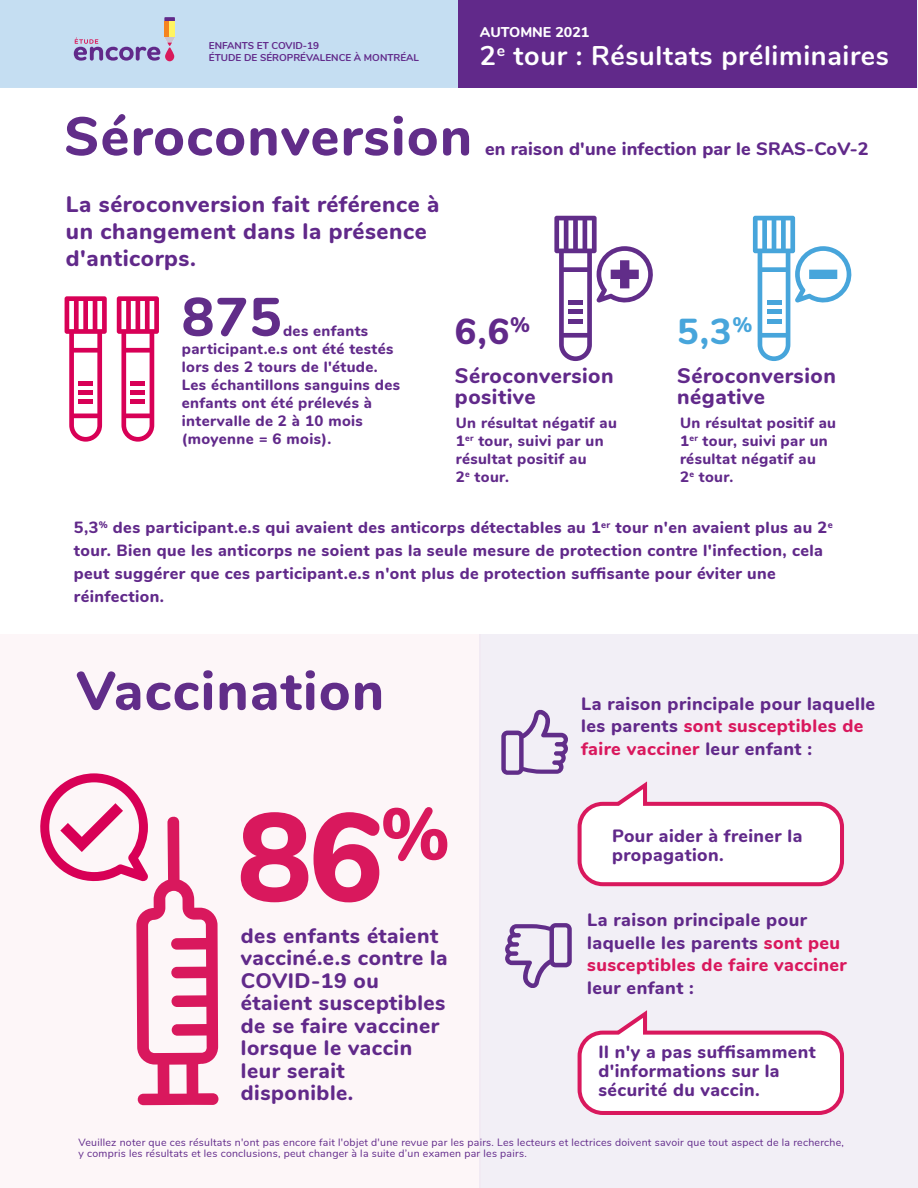
<style>
.page{position:relative;width:918px;height:1188px;background:#fff}
.page>*{position:absolute;margin:0;border:0;box-sizing:border-box;transform-origin:0 0}
.t1{font:800 124.8px "Nunito";color:#d9185d}
.t2{font:800 54px "Nunito";letter-spacing:.025em;color:#612d89}
.t3{font:800 36px "Nunito";color:#61298a}
.t4{font:800 36px "Nunito";color:#47a5db}
.t5{font:700 27px "Nunito";letter-spacing:.025em;color:#fff}
.t6{font:800 22.5px/27px "Nunito";letter-spacing:.025em;color:#61298a}
.t7{font:800 21px/22.5px "Nunito";letter-spacing:.025em;color:#61298a}
.t8{font:800 18px/22.5px "Nunito";letter-spacing:.025em;color:#61298a}
.t9{font:800 17.7px/19px "Nunito";letter-spacing:.025em;color:#61298a}
.t10{font:800 16.2px/23px "Nunito";letter-spacing:.025em;color:#61298a}
.t11{font:800 15px/18px "Nunito";letter-spacing:.025em;color:#61298a}
.t12{font:800 14.25px "Nunito";color:#fff}
.t13{font:10.5px/11.7px "Nunito";letter-spacing:.025em;color:#61298a}
.t14{font:700 9.9px/11.9px "Nunito";color:#61298a}
.s1{color:#d9185d}
</style>
<div class="page">
<div style="left:0;top:635px;width:480px;height:553px;background:#fdf6f8"></div>
<div style="left:479px;top:635px;width:439px;height:553px;background:#f2eff6"></div>
<svg style="left:577px;top:1010px;width:267px;height:105px"></svg>
<svg style="left:577px;top:781px;width:267px;height:106px"></svg>
<svg style="left:554px;top:216px;width:99px;height:145px"></svg>
<svg style="left:65px;top:296px;width:42px;height:146px"></svg>
<hr style="left:79px;top:381px;width:14px;height:4px;background:#d80056">
<div style="left:79px;top:390px;width:14px;height:5px;background:#d80056"></div>
<div style="left:79px;top:399px;width:14px;height:5px;background:#d80056"></div>
<svg style="left:117px;top:296px;width:42px;height:146px"></svg>
<hr style="left:131px;top:381px;width:14px;height:4px;background:#d80056">
<div style="left:131px;top:390px;width:14px;height:5px;background:#d80056"></div>
<div style="left:131px;top:399px;width:14px;height:5px;background:#d80056"></div>
<svg style="left:753px;top:216px;width:99px;height:145px"></svg>
<svg style="left:40px;top:773px;width:179px;height:332px"></svg>
<svg style="left:501px;top:710px;width:67px;height:65px"></svg>
<svg style="left:505px;top:923px;width:67px;height:65px"></svg>
<div style="left:0;top:0;width:459px;height:88px;background:#c5def2"></div>
<div style="left:459px;top:0;width:458px;height:88px;background:#61298a"></div>
<svg style="left:74px;top:17px;width:101px;height:44px"></svg>
<p class="t14" style="left:209px;top:39px;width:212px">ENFANTS ET COVID-19<br>ÉTUDE DE SÉROPRÉVALENCE À MONTRÉAL</p>
<p class="t12" style="left:480px;top:21px;width:111px">AUTOMNE 2021</p>
<h3 class="t5" style="left:480px;top:36px;width:411px">2<sup>e</sup> tour : Résultats préliminaires</h3>
<h2 class="t2" style="left:64px;top:97px;width:409px">Séroconversion</h2>
<h3 class="t6" style="left:66px;top:189px;width:375px">La séroconversion fait référence à un changement dans la présence d'anticorps.</h3>
<p class="t8" style="left:485px;top:137px;width:385px">en raison d'une infection par le SRAS-CoV-2</p>
<h2 class="t2" style="left:182px;top:277px;width:101px">875</h2>
<p class="t11" style="left:182px;top:321px;width:220px;text-indent:101px">des enfants participant.e.s ont été testés lors des 2 tours de l'étude.<br>Les échantillons sanguins des enfants ont été prélevés à intervalle de 2 à 10 mois (moyenne = 6 mois).</p>
<h3 class="t3" style="left:455px;top:305px;width:77px">6,6<sup>%</sup></h3>
<h3 class="t4" style="left:677px;top:305px;width:77px">5,3<sup>%</sup></h3>
<h3 class="t7" style="left:455px;top:364px;width:160px;line-height:21px">Séroconversion positive</h3>
<h3 class="t7" style="left:677px;top:364px;width:160px;line-height:21px">Séroconversion négative</h3>
<p class="t11" style="left:456px;top:413px;width:163px">Un résultat négatif au<br>1<sup>er</sup> tour, suivi par un résultat positif au<br>2<sup>e</sup> tour.</p>
<p class="t11" style="left:680px;top:413px;width:158px">Un résultat positif au<br>1<sup>er</sup> tour, suivi par un résultat négatif au<br>2<sup>e</sup> tour.</p>
<p class="t10" style="left:74px;top:515px;width:760px">5,3<sup>%</sup> des participant.e.s qui avaient des anticorps détectables au 1<sup>er</sup> tour n'en avaient plus au 2<sup>e </sup>tour. Bien que les anticorps ne soient pas la seule mesure de protection contre l'infection, cela peut suggérer que ces participant.e.s n'ont plus de protection suffisante pour éviter une réinfection.</p>
<h2 class="t2" style="left:76px;top:651px;width:309px">Vaccination</h2>
<h1 class="t1" style="left:237px;top:766px;width:214px">86<sup>%</sup></h1>
<h3 class="t7" style="left:241px;top:923px;width:208px">des enfants étaient vacciné.e.s contre la<br>COVID-19 ou étaient susceptibles de se faire vacciner lorsque le vaccin leur serait disponible.</h3>
<p class="t8" style="left:581px;top:691px;width:296px">La raison principale pour laquelle les parents <span class="s1">sont susceptibles de faire vacciner</span> leur enfant :</p>
<p class="t9" style="left:612px;top:825px;width:192px">Pour aider à freiner la propagation.</p>
<p class="t8" style="left:587px;top:908px;width:261px">La raison principale pour laquelle les parents <span class="s1">sont peu susceptibles de faire vacciner</span></p>
<p class="t8" style="left:587px;top:975px;width:108px">leur enfant :</p>
<p class="t9" style="left:598px;top:1041px;width:219px">Il n'y a pas suffisamment d'informations sur la sécurité du vaccin.</p>
<p class="t13" style="left:78px;top:1136px;width:767px">Veuillez noter que ces résultats n'ont pas encore fait l'objet d'une revue par les pairs. Les lecteurs et lectrices doivent savoir que tout aspect de la recherche, y compris les résultats et les conclusions, peut changer à la suite d’un examen par les pairs.</p>
</div>
